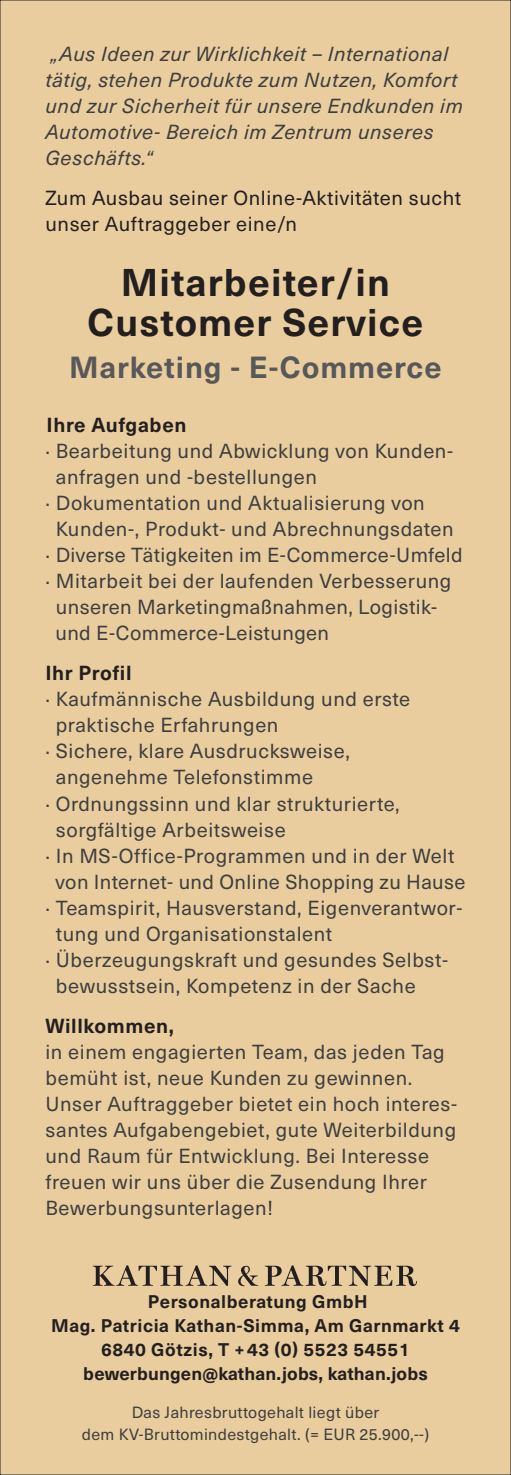
<style>
.page{position:relative;width:511px;height:1475px;background:#fff}
.page>*{position:absolute;margin:0;border:0;box-sizing:border-box;transform-origin:0 0}
.t1{font:700 38px/40px "Neue Haas Unica Pro";letter-spacing:.03em;color:#231f20;text-align:center}
.t2{font:700 30px "Neue Haas Unica Pro";letter-spacing:.03em;color:#57585a}
.t3{font:20px/26px "Neue Haas Unica Pro";letter-spacing:.03em;color:#3e3e3f}
.t4{font:italic 20px/26px "Neue Haas Unica Pro";letter-spacing:.03em;color:#3e3e3f}
.t5{font:20px/26px "Neue Haas Unica Pro";letter-spacing:.03em;color:#231f20}
.t6{font:700 20px "Neue Haas Unica Pro";letter-spacing:.03em;color:#231f20}
.t7{font:700 18px/24px "Neue Haas Unica Pro";letter-spacing:.03em;color:#231f20;text-align:center}
.t8{font:16px/22px "Neue Haas Unica Pro";letter-spacing:.02em;color:#3e3e3f;text-align:center}
</style>
<div class="page">
<div style="left:0;top:0;width:510px;height:1474px;background:#eacd9f"></div>
<svg style="left:93px;top:1265px;width:323px;height:20px"></svg>
<p class="t4" style="left:45px;top:41px;width:419px">„Aus Ideen zur Wirklichkeit – International tätig, stehen Produkte zum Nutzen, Komfort und zur Sicherheit für unsere Endkunden im Automotive- Bereich im Zentrum unseres Geschäfts.“</p>
<p class="t5" style="left:45px;top:185px;width:417px">Zum Ausbau seiner Online-Aktivitäten sucht unser Auftraggeber eine/n</p>
<h1 class="t1" style="left:87px;top:263px;width:337px">Mitarbeiter/in<br>Customer Service</h1>
<h2 class="t2" style="left:69px;top:349px;width:373px">Marketing - E-Commerce</h2>
<p class="t6" style="left:47px;top:413px;width:141px">Ihre Aufgaben</p>
<p class="t3" style="left:45px;top:438px;width:409px">. Bearbeitung und Abwicklung von Kunden-</p>
<p class="t3" style="left:56px;top:464px;width:262px">anfragen und -bestellungen</p>
<p class="t3" style="left:45px;top:490px;width:380px">. Dokumentation und Aktualisierung von</p>
<p class="t3" style="left:56px;top:516px;width:399px">Kunden-, Produkt- und Abrechnungsdaten</p>
<p class="t3" style="left:45px;top:542px;width:418px">. Diverse Tätigkeiten im E-Commerce-Umfeld</p>
<p class="t3" style="left:45px;top:568px;width:407px">. Mitarbeit bei der laufenden Verbesserung</p>
<p class="t3" style="left:56px;top:594px;width:382px">unseren Marketingmaßnahmen, Logistik-</p>
<p class="t3" style="left:55px;top:620px;width:275px">und E-Commerce-Leistungen</p>
<p class="t6" style="left:45px;top:661px;width:88px">Ihr Profil</p>
<p class="t3" style="left:45px;top:686px;width:366px">. Kaufmännische Ausbildung und erste</p>
<p class="t3" style="left:56px;top:712px;width:224px">praktische Erfahrungen</p>
<p class="t3" style="left:45px;top:738px;width:306px">. Sichere, klare Ausdrucksweise,</p>
<p class="t3" style="left:56px;top:764px;width:258px">angenehme Telefonstimme</p>
<p class="t3" style="left:45px;top:790px;width:355px">. Ordnungssinn und klar strukturierte,</p>
<p class="t3" style="left:56px;top:816px;width:231px">sorgfältige Arbeitsweise</p>
<p class="t3" style="left:45px;top:842px;width:410px">. In MS-Office-Programmen und in der Welt</p>
<p class="t3" style="left:55px;top:868px;width:411px">von Internet- und Online Shopping zu Hause</p>
<p class="t3" style="left:45px;top:894px;width:418px">. Teamspirit, Hausverstand, Eigenverantwor-</p>
<p class="t3" style="left:56px;top:920px;width:278px">tung und Organisationstalent</p>
<p class="t3" style="left:45px;top:946px;width:403px">. Überzeugungskraft und gesundes Selbst-</p>
<p class="t3" style="left:56px;top:972px;width:361px">bewusstsein, Kompetenz in der Sache</p>
<p class="t6" style="left:45px;top:1013px;width:130px">Willkommen,</p>
<p class="t3" style="left:45px;top:1038px;width:413px">in einem engagierten Team, das jeden Tag bemüht ist, neue Kunden zu gewinnen.<br>Unser Auftraggeber bietet ein hoch interes&shy;santes Aufgabengebiet, gute Weiterbildung und Raum für Entwicklung. Bei Interesse freuen wir uns über die Zusendung Ihrer Bewerbungsunterlagen!</p>
<p class="t7" style="left:51px;top:1289px;width:410px">Personalberatung GmbH<br>Mag. Patricia Kathan-Simma, Am Garnmarkt 4<br>6840 Götzis, T +43 (0) 5523 54551 bewerbungen@kathan.jobs, kathan.jobs</p>
<p class="t8" style="left:82px;top:1401px;width:348px">Das Jahresbruttogehalt liegt über<br>dem KV-Bruttomindestgehalt. (= EUR 25.900,--)</p>
</div>
